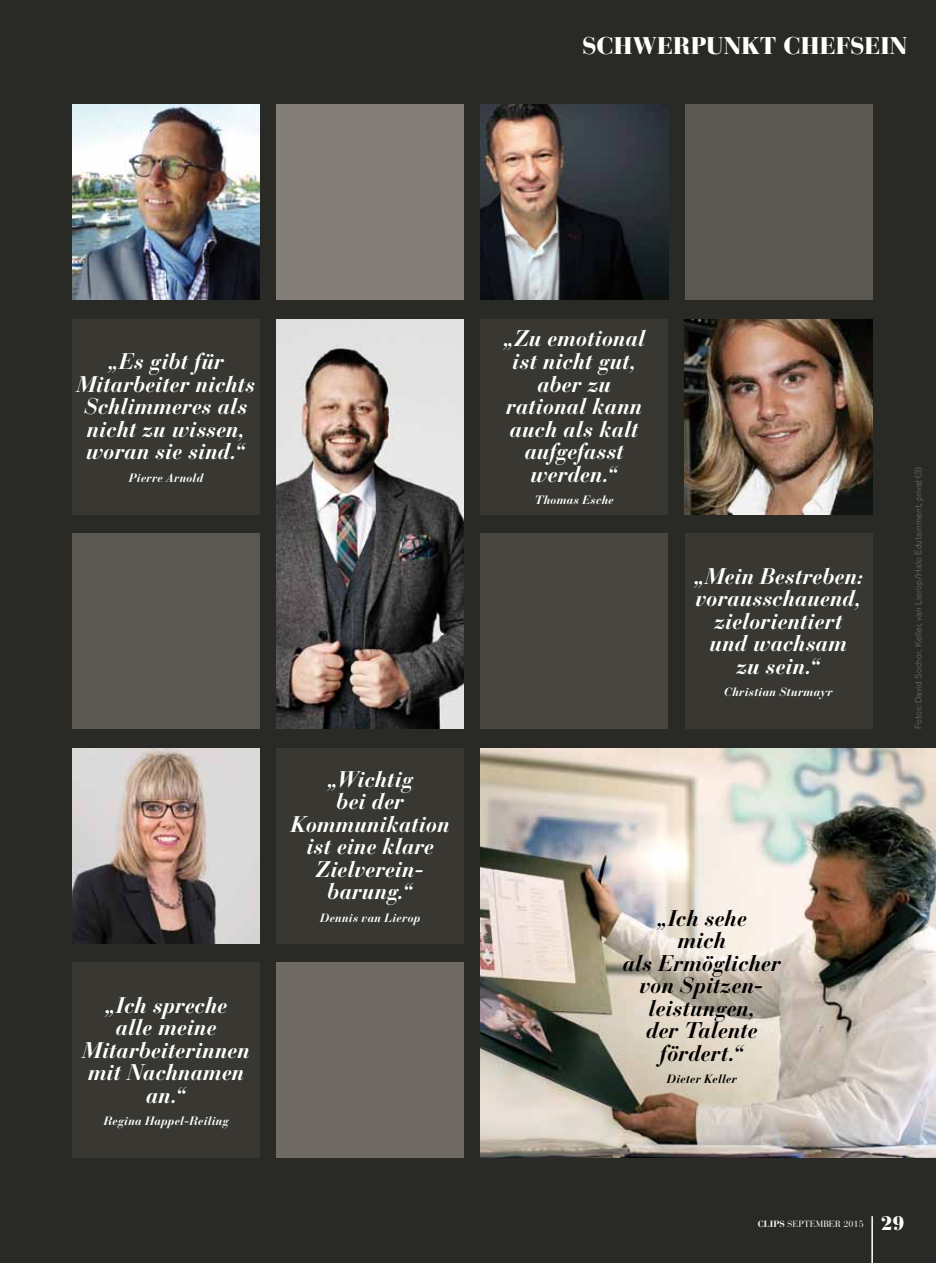
<style>
.page{position:relative;width:936px;height:1263px;background:#fff}
.page>*{position:absolute;margin:0;border:0;box-sizing:border-box;transform-origin:0 0}
.t1{font:900 24px "Bauer Bodoni";letter-spacing:.015em;color:#fff}
.t2{font:italic 700 22.5px/22.5px "Bauer Bodoni";letter-spacing:-.005em;color:#fff;text-align:center}
.t3{font:italic 700 22.5px/22.5px "Bauer Bodoni";letter-spacing:-.005em;color:#000;text-align:center}
.t4{font:italic 700 12px "Bauer Bodoni";letter-spacing:.015em;color:#fff}
.t5{font:italic 700 12px "Bauer Bodoni";letter-spacing:.01em;color:#000}
.t6{font:300 9px "Akzidenz Grotesk BQ";letter-spacing:.02em;color:#707172}
.t7{font:9px "Bauer Bodoni";color:#fff}
.s1{font-weight:700}
.s2{font-weight:900;font-size:19.5px}
</style>
<div class="page">
<div style="left:0;top:0;width:935px;height:1263px;background:#292a25"></div>
<div style="left:685px;top:105px;width:187px;height:195px;background:#5b5751"></div>
<div style="left:480px;top:534px;width:188px;height:195px;background:#494640"></div>
<div style="left:277px;top:105px;width:187px;height:195px;background:#837e78"></div>
<div style="left:72px;top:534px;width:187px;height:195px;background:#5b5751"></div>
<div style="left:277px;top:963px;width:187px;height:195px;background:#6e6963"></div>
<img style="left:72px;top:105px;width:188px;height:195px">
<img style="left:276px;top:319px;width:187px;height:410px">
<img style="left:481px;top:748px;width:454px;height:410px">
<img style="left:685px;top:319px;width:187px;height:195px">
<img style="left:481px;top:105px;width:187px;height:195px">
<img style="left:72px;top:748px;width:187px;height:195px">
<div style="left:685px;top:534px;width:187px;height:195px;background:#383732"></div>
<div style="left:73px;top:963px;width:187px;height:195px;background:#383732"></div>
<div style="left:72px;top:319px;width:188px;height:195px;background:#383732"></div>
<div style="left:277px;top:748px;width:187px;height:195px;background:#383732"></div>
<div style="left:480px;top:319px;width:188px;height:195px;background:#383732"></div>
<hr style="left:871px;top:1216px;width:1px;height:47px;background:#fff">
<p class="t1" style="left:582px;top:31px;width:326px">SCHWERPUNKT CHEFSEIN</p>
<p class="t2" style="left:77px;top:350px;width:180px">„Es gibt für<br>Mitarbeiter nichts<br>Schlimmeres als nicht zu wissen, woran sie sind.“</p>
<p class="t4" style="left:129px;top:470px;width:76px">Pierre Arnold</p>
<p class="t2" style="left:82px;top:994px;width:169px">„Ich spreche<br>alle meine<br>Mitarbeiterinnen mit Nachnamen an.“</p>
<p class="t4" style="left:104px;top:1113px;width:126px">Regina Happel-Reiling</p>
<p class="t2" style="left:291px;top:768px;width:161px">„Wichtig<br>bei der<br>Kommunikation ist eine klare<br>Zielverein&shy;barung.“</p>
<p class="t4" style="left:320px;top:910px;width:102px">Dennis van Lierop</p>
<p class="t2" style="left:503px;top:328px;width:144px">„Zu emotional ist nicht gut, aber zu rational kann auch als kalt aufgefasst werden.“</p>
<p class="t4" style="left:534px;top:492px;width:81px">Thomas Esche</p>
<p class="t2" style="left:693px;top:565px;width:171px">„Mein Bestreben: vorausschauend, zielorientiert und wachsam<br>zu sein.“</p>
<p class="t4" style="left:724px;top:684px;width:110px">Christian Sturmayr</p>
<p class="t6" style="left:913px;top:729px;width:263px;rotate:-90deg">Fotos: David Sochor, Keller, van Lierop/Halo Edutainment, privat (3)</p>
<p class="t3" style="left:622px;top:907px;width:160px">„Ich sehe<br>mich<br>als Ermöglicher von Spitzen&shy;leistungen,<br>der Talente fördert.“</p>
<p class="t5" style="left:667px;top:1072px;width:72px">Dieter Keller</p>
<p class="t7" style="left:757px;top:1218px;width:148px"><span class="s1">CLIPS</span> SEPTEMBER 2015 <span class="s2">29</span></p>
</div>
